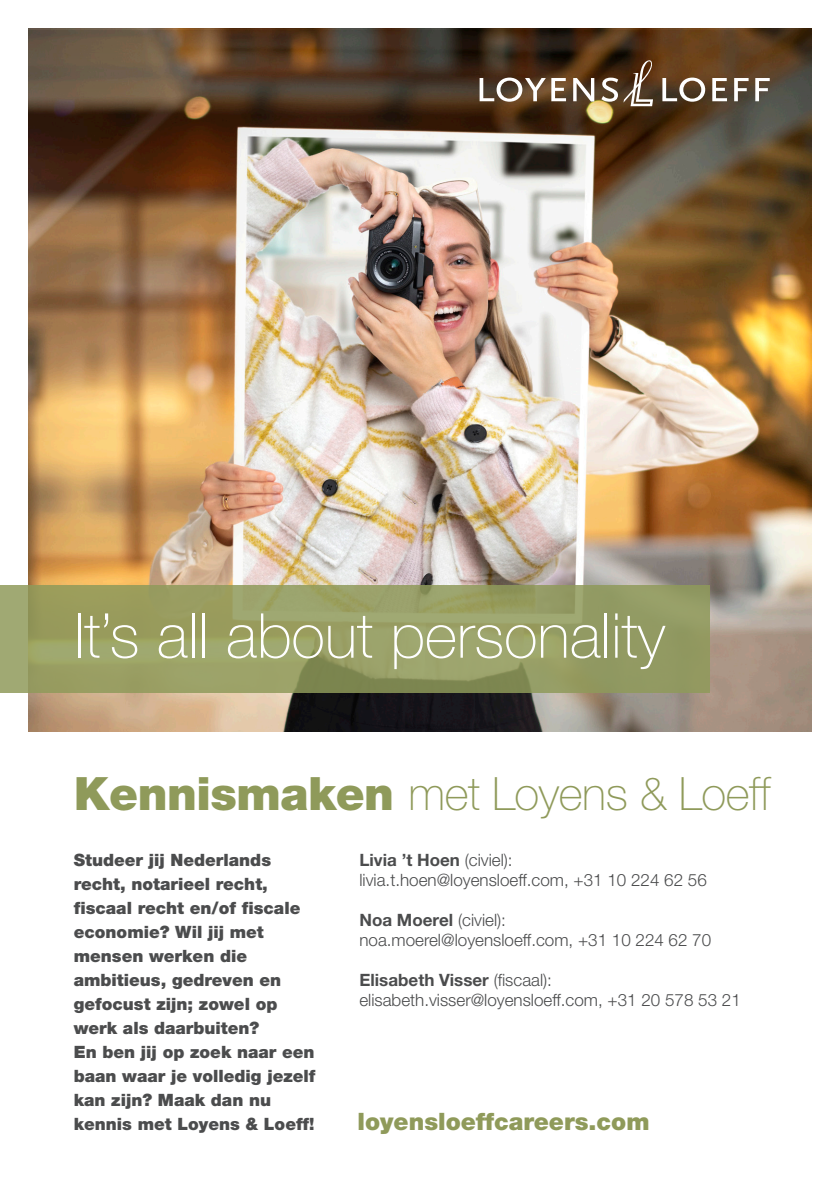
<style>
.page{position:relative;width:840px;height:1191px;background:#fff}
.page>*{position:absolute;margin:0;border:0;box-sizing:border-box;transform-origin:0 0}
.t1{font:100 62px "Helvetica Neue LT Pro";color:#fff}
.Heading_cover_variab{font:100 46px "Helvetica Neue LT Pro";letter-spacing:-.01em;color:#8f9a5a}
.Platte_tekst{font:900 24px "Helvetica Neue LT Pro";color:#8f9a5a}
.Heading_cover_variab-2{font:900 17px/24px "Helvetica Neue LT Pro";color:#4b4c4d}
.Heading_cover_variab-3{font:300 17px "Helvetica Neue LT Pro";color:#4b4c4d}
.Heading_cover_variab-4{font:700 17px "Helvetica Neue LT Pro";color:#4b4c4d}
.s1{font-weight:900}
.s2{font-weight:300}
</style>
<div class="page">
<img style="left:28px;top:28px;width:783px;height:703px">
<svg style="left:28px;top:31px;width:783px;height:114px;background:#594430"></svg>
<svg style="left:0;top:585px;width:709px;height:107px;background:#979e64"></svg>
<svg style="left:623px;top:60px;width:30px;height:46px"></svg>
<svg style="left:662px;top:78px;width:42px;height:24px"></svg>
<svg style="left:712px;top:78px;width:14px;height:23px"></svg>
<svg style="left:733px;top:78px;width:15px;height:23px"></svg>
<svg style="left:754px;top:78px;width:15px;height:23px"></svg>
<svg style="left:479px;top:78px;width:66px;height:24px"></svg>
<svg style="left:551px;top:78px;width:14px;height:23px"></svg>
<svg style="left:573px;top:78px;width:21px;height:24px"></svg>
<svg style="left:601px;top:78px;width:16px;height:24px"></svg>
<p class="t1" style="left:74px;top:600px;width:592px">It’s all about personality</p>
<p class="Heading_cover_variab" style="left:74px;top:767px;width:698px"><span class="s1">Kennismaken</span> met Loyens &amp; Loeff</p>
<p class="Heading_cover_variab-2" style="left:74px;top:847px;width:243px">Studeer jij Nederlands recht, notarieel recht, fiscaal recht en/of fiscale economie? Wil jij met mensen werken die ambitieus, gedreven en gefocust zijn; zowel op werk als daarbuiten?<br>En ben jij op zoek naar een baan waar je volledig jezelf kan zijn? Maak dan nu kennis met Loyens &amp; Loeff!</p>
<p class="Heading_cover_variab-4" style="left:359px;top:849px;width:155px">Livia ’t Hoen <span class="s2">(civiel):</span></p>
<p class="Heading_cover_variab-3" style="left:359px;top:869px;width:348px">livia.t.hoen@loyensloeff.com, +31 10 224 62 56</p>
<p class="Heading_cover_variab-4" style="left:359px;top:909px;width:148px">Noa Moerel <span class="s2">(civiel):</span></p>
<p class="Heading_cover_variab-3" style="left:359px;top:929px;width:353px">noa.moerel@loyensloeff.com, +31 10 224 62 70</p>
<p class="Heading_cover_variab-4" style="left:359px;top:969px;width:194px">Elisabeth Visser <span class="s2">(fiscaal):</span></p>
<p class="Heading_cover_variab-3" style="left:359px;top:989px;width:382px">elisabeth.visser@loyensloeff.com, +31 20 578 53 21</p>
<p class="Platte_tekst" style="left:357px;top:1107px;width:293px">loyensloeffcareers.com</p>
</div>
